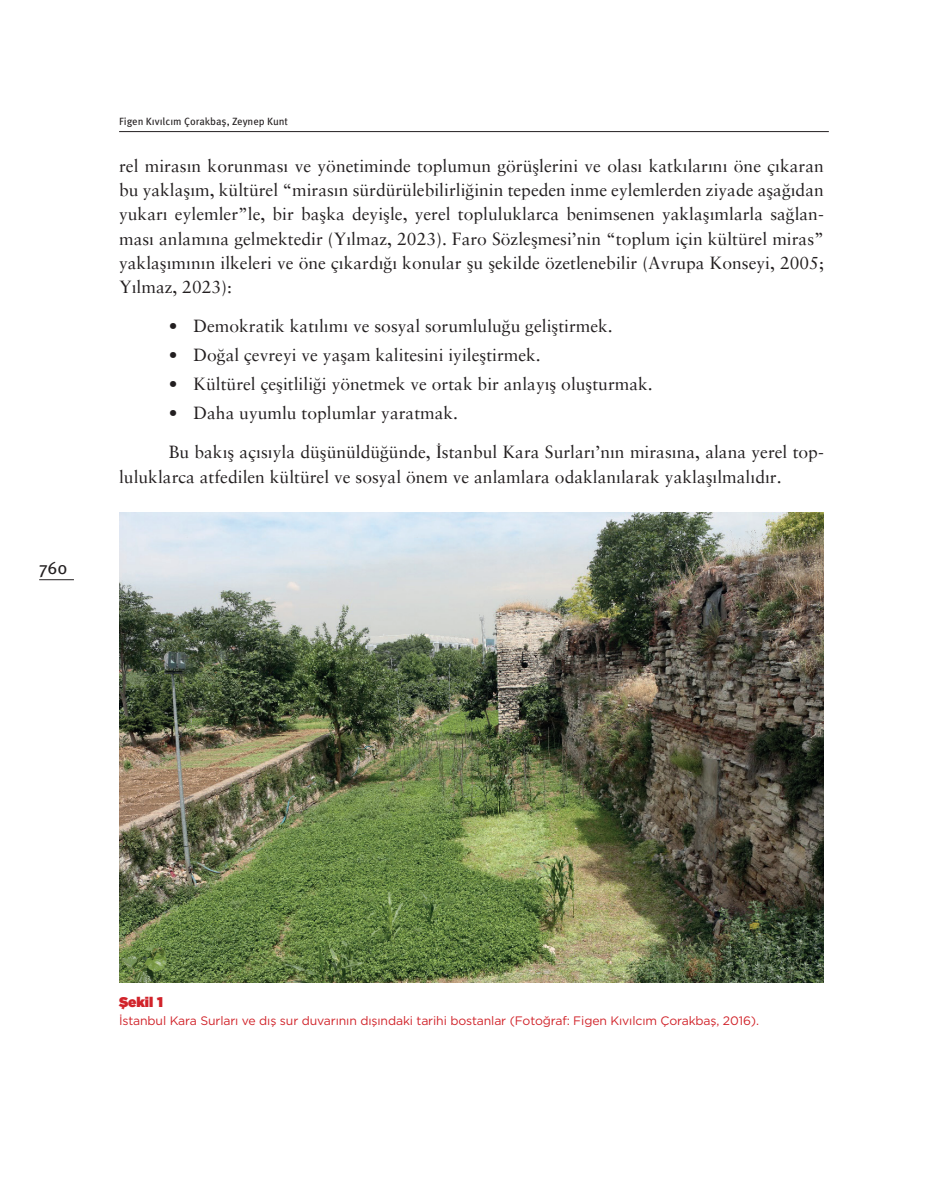
<style>
.page{position:relative;width:943px;height:1191px;background:#fff}
.page>*{position:absolute;margin:0;border:0;box-sizing:border-box;transform-origin:0 0}
.t1{font:17.5px/24.2px "Sabon TR";color:#231f20;text-align:justify}
.t2{font:17.5px "Meta Pro";color:#231f20}
.t3{font:900 14px "Gotham";letter-spacing:-.01em;color:#d1232a}
.t4{font:12.25px "Gotham";letter-spacing:-.01em;color:#d1232a}
.t5{font:10.5px "Meta Pro";color:#231f20}
</style>
<div class="page">
<hr style="left:119px;top:131px;width:709px;height:1px;background:#231f20">
<hr style="left:39px;top:579px;width:35px;height:1px;background:#231f20">
<img style="left:119px;top:513px;width:704px;height:470px">
<p class="t2" style="left:39px;top:557px;width:30px">760</p>
<p class="t5" style="left:119px;top:115px;width:170px">Figen Kıvılcım Çorakbaş, Zeynep Kunt</p>
<p class="t1" style="left:119px;top:154px;width:706px">rel mirasın korunması ve yönetiminde toplumun görüşlerini ve olası katkılarını öne çıkaran bu yaklaşım, kültürel “mirasın sürdürülebilirliğinin tepeden inme eylemlerden ziyade aşağıdan yukarı eylemler”le, bir başka deyişle, yerel topluluklarca benimsenen yaklaşımlarla sağlan&shy;ması anlamına gelmektedir (Yılmaz, 2023). Faro Sözleşmesi’nin “toplum için kültürel miras” yaklaşımının ilkeleri ve öne çıkardığı konular şu şekilde özetlenebilir (Avrupa Konseyi, 2005; Yılmaz, 2023):</p>
<p class="t1" style="left:169px;top:314px;width:445px">• Demokratik katılımı ve sosyal sorumluluğu geliştirmek.</p>
<p class="t1" style="left:169px;top:343px;width:373px">• Doğal çevreyi ve yaşam kalitesini iyileştirmek.</p>
<p class="t1" style="left:169px;top:372px;width:485px">• Kültürel çeşitliliği yönetmek ve ortak bir anlayış oluşturmak.</p>
<p class="t1" style="left:169px;top:401px;width:291px">• Daha uyumlu toplumlar yaratmak.</p>
<p class="t1" style="left:119px;top:440px;width:706px;text-indent:50px">Bu bakış açısıyla düşünüldüğünde, İstanbul Kara Surları’nın mirasına, alana yerel top&shy;luluklarca atfedilen kültürel ve sosyal önem ve anlamlara odaklanılarak yaklaşılmalıdır.</p>
<p class="t3" style="left:119px;top:992px;width:45px">Şekil 1</p>
<p class="t4" style="left:119px;top:1012px;width:641px">İstanbul Kara Surları ve dış sur duvarının dışındaki tarihi bostanlar (Fotoğraf: Figen Kıvılcım Çorakbaş, 2016).</p>
</div>
